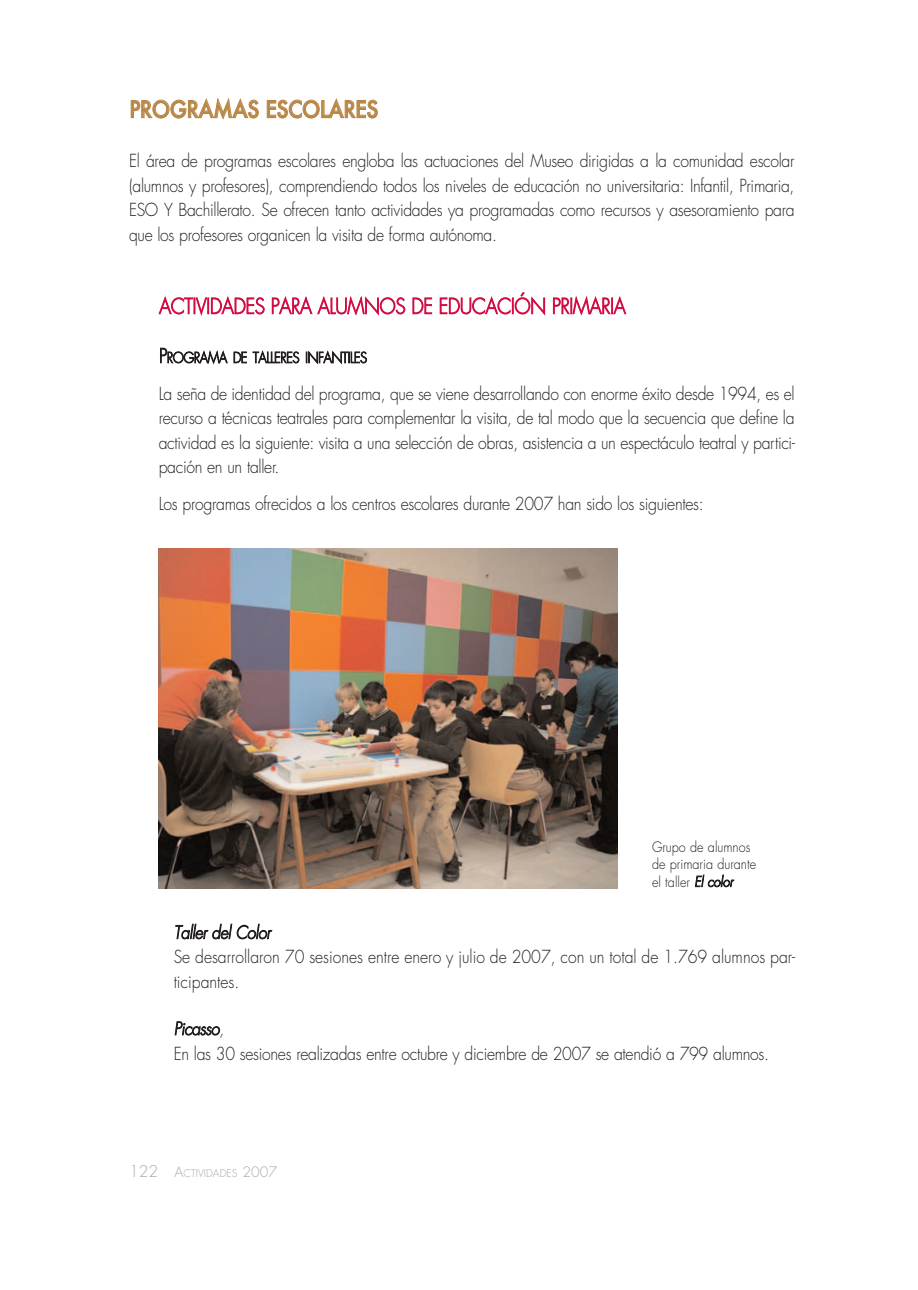
<style>
.page{position:relative;width:918px;height:1290px;background:#fff}
.page>*{position:absolute;margin:0;border:0;box-sizing:border-box;transform-origin:0 0}
.t1{font:500 22.75px "Futura";letter-spacing:-.02em;color:#b98747;scale:.9 1}
.t2{font:300 21px "Futura";letter-spacing:-.02em;color:#d20d44;scale:.9 1}
.t3{font:300 17.5px/24.5px "Futura";letter-spacing:-.02em;color:#231f20;text-align:justify;scale:.9 1}
.t4{font:300 17.5px/24.5px "Futura";color:#231f20;scale:.9 1}
.t5{font:italic 300 17.5px "Futura";letter-spacing:-.02em;color:#231f20;scale:.9 1}
.t6{font:300 14.35px "Futura";letter-spacing:-.03em;color:#231f20;scale:.9 1}
.t7{font:300 14px/17.5px "Futura";color:#231f20;scale:.9 1}
.t8{font:300 10.5px "Futura";color:#a8a9ad}
.s1{font-size:19.25px}
.s2{font-style:italic}
.s3{font-size:15.75px}
.s4{font-size:14px}
</style>
<div class="page">
<img style="left:159px;top:549px;width:458px;height:340px">
<h1 class="t1" style="left:129px;top:96px;width:278px">PROGRAMAS ESCOLARES</h1>
<p class="t3" style="left:129px;top:150px;width:741px">El área de programas escolares engloba las actuaciones del Museo dirigidas a la comunidad escolar (alumnos y profesores), comprendiendo todos los niveles de educación no universitaria: Infantil, Primaria, ESO Y Bachillerato. Se ofrecen tanto actividades ya programadas como recursos y asesoramiento para que los profesores organicen la visita de forma autónoma.</p>
<p class="t2" style="left:159px;top:296px;width:520px">ACTIVIDADES PARA ALUMNOS DE EDUCACIÓN PRIMARIA</p>
<p class="t6" style="left:159px;top:351px;width:233px"><span class="s1">P</span>ROGRAMA DE TALLERES INFANTILES</p>
<p class="t3" style="left:159px;top:383px;width:708px">La seña de identidad del programa, que se viene desarrollando con enorme éxito desde 1994, es el recurso a técnicas teatrales para complementar la visita, de tal modo que la secuencia que define la actividad es la siguiente: visita a una selección de obras, asistencia a un espectáculo teatral y partici&shy;pación en un taller.</p>
<p class="t3" style="left:159px;top:493px;width:607px">Los programas ofrecidos a los centros escolares durante 2007 han sido los siguientes:</p>
<p class="t7" style="left:652px;top:839px;width:117px">Grupo de alumnos de primaria durante el taller <span class="s2">El color</span></p>
<p class="t5" style="left:174px;top:924px;width:109px">Taller del Color</p>
<p class="t4" style="left:174px;top:946px;width:692px">Se desarrollaron 70 sesiones entre enero y julio de 2007, con un total de 1.769 alumnos par&shy;ticipantes.</p>
<p class="t5" style="left:174px;top:1020px;width:58px">Picasso,</p>
<p class="t3" style="left:174px;top:1042px;width:663px">En las 30 sesiones realizadas entre octubre y diciembre de 2007 se atendió a 799 alumnos.</p>
<p class="t8" style="left:129px;top:1168px;width:150px"><span class="s3">122</span> <span class="s4">A</span>CTIVIDADES <span class="s4">2007</span></p>
</div>
